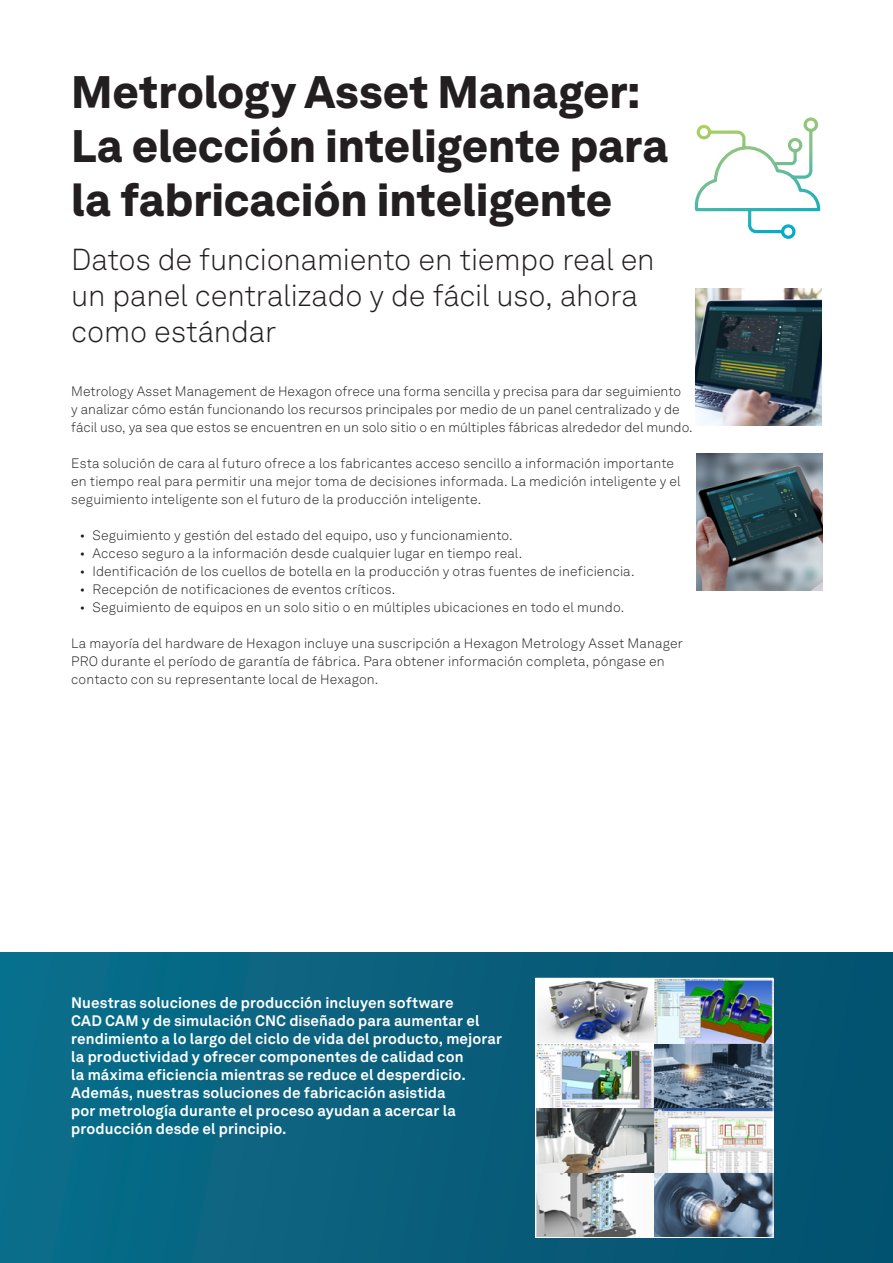
<style>
.page{position:relative;width:893px;height:1263px;background:#fff}
.page>*{position:absolute;margin:0;border:0;box-sizing:border-box;transform-origin:0 0}
.BR-Header1-Latin{font:900 45px/54px "Hexagon Akkurat";letter-spacing:-.005em;color:#231f20}
.BR-Subheader1-Latin{font:300 30px/36px "Hexagon Akkurat";letter-spacing:-.01em;color:#231f20}
.Body__Latin{font:700 15px/18px "Hexagon Akkurat";letter-spacing:.005em;color:#fff}
.BR-Body-Latin{font:300 13.5px/18px "Hexagon Akkurat";letter-spacing:.01em;color:#231f20}
</style>
<div class="page">
<div style="left:0;top:952px;width:893px;height:311px;background:linear-gradient(to right,#0b6e8a,#07526f)"></div>
<img style="left:538px;top:981px;width:117px;height:255px">
<img style="left:655px;top:980px;width:116px;height:256px">
<img style="left:538px;top:1044px;width:117px;height:65px">
<div style="left:536px;top:978px;width:237px;height:260px;border:1px solid #fff"></div>
<svg style="left:695px;top:117px;width:125px;height:122px"></svg>
<img style="left:695px;top:289px;width:127px;height:137px">
<img style="left:696px;top:453px;width:126px;height:137px">
<p class="BR-Header1-Latin" style="left:71px;top:62px;width:599px">Metrology Asset Manager:<br>La elección inteligente para la fabricación inteligente</p>
<p class="BR-Subheader1-Latin" style="left:71px;top:240px;width:585px">Datos de funcionamiento en tiempo real en un panel centralizado y de fácil uso, ahora como estándar</p>
<p class="BR-Body-Latin" style="left:71px;top:381px;width:623px">Metrology Asset Management de Hexagon ofrece una forma sencilla y precisa para dar seguimiento<br>y analizar cómo están funcionando los recursos principales por medio de un panel centralizado y de fácil uso, ya sea que estos se encuentren en un solo sitio o en múltiples fábricas alrededor del mundo.</p>
<p class="BR-Body-Latin" style="left:71px;top:453px;width:611px">Esta solución de cara al futuro ofrece a los fabricantes acceso sencillo a información importante en tiempo real para permitir una mejor toma de decisiones informada. La medición inteligente y el seguimiento inteligente son el futuro de la producción inteligente.</p>
<p class="BR-Body-Latin" style="left:80px;top:525px;width:435px">• Seguimiento y gestión del estado del equipo, uso y funcionamiento.</p>
<p class="BR-Body-Latin" style="left:80px;top:543px;width:444px">• Acceso seguro a la información desde cualquier lugar en tiempo real.</p>
<p class="BR-Body-Latin" style="left:80px;top:561px;width:556px">• Identificación de los cuellos de botella en la producción y otras fuentes de ineficiencia.</p>
<p class="BR-Body-Latin" style="left:80px;top:579px;width:317px">• Recepción de notificaciones de eventos críticos.</p>
<p class="BR-Body-Latin" style="left:80px;top:597px;width:546px">• Seguimiento de equipos en un solo sitio o en múltiples ubicaciones en todo el mundo.</p>
<p class="BR-Body-Latin" style="left:71px;top:633px;width:613px">La mayoría del hardware de Hexagon incluye una suscripción a Hexagon Metrology Asset Manager<br>PRO durante el período de garantía de fábrica. Para obtener información completa, póngase en contacto con su representante local de Hexagon.</p>
<p class="Body__Latin" style="left:71px;top:992px;width:432px">Nuestras soluciones de producción incluyen software<br>CAD CAM y de simulación CNC diseñado para aumentar el rendimiento a lo largo del ciclo de vida del producto, mejorar la productividad y ofrecer componentes de calidad con<br>la máxima eficiencia mientras se reduce el desperdicio.<br>Además, nuestras soluciones de fabricación asistida<br>por metrología durante el proceso ayudan a acercar la producción desde el principio.</p>
</div>
